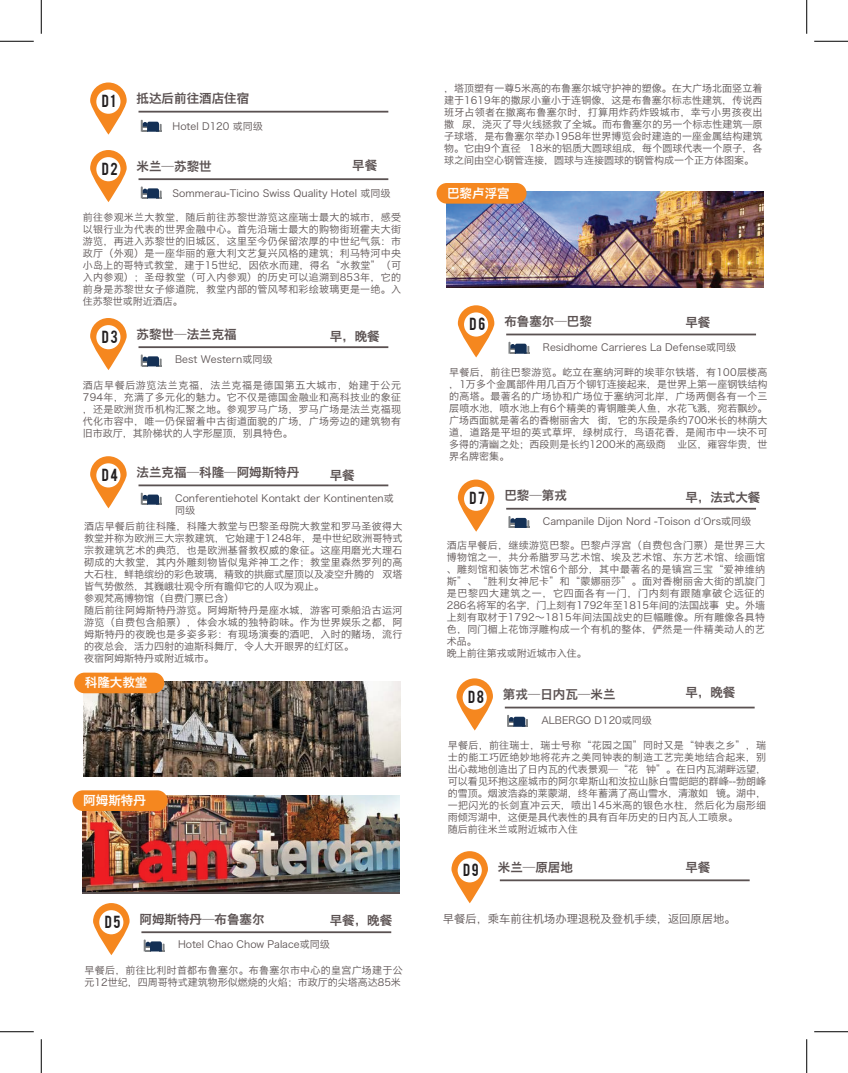
<style>
.page{position:relative;width:848px;height:1073px;background:#fff}
.page>*{position:absolute;margin:0;border:0;box-sizing:border-box;transform-origin:0 0}
.t1{font:13.75px "Bebas";letter-spacing:.115em;color:#231f20}
.t2{font:12.5px "Hiragino Sans GB W6";color:#5a5151}
.t3{font:12.5px "Hiragino Sans GB W6";color:#fff}
.t4{font:11.25px "Hiragino Sans GB W3";color:#5a5151}
.t5{font:10px/12px "Hiragino Sans GB W3";letter-spacing:.005em;color:#5a5151;text-align:justify}
.t6{font:10px/12px "Hiragino Sans GB W3";letter-spacing:.025em;color:#5a5151}
.s1{font-family:"Myriad Pro"}
</style>
<div class="page">
<img style="left:83px;top:681px;width:317px;height:96px">
<hr style="left:138px;top:178px;width:250px;height:2px;background:#5a5151">
<svg style="left:90px;top:150px;width:37px;height:52px"></svg>
<svg style="left:141px;top:186px;width:21px;height:12px"></svg>
<svg style="left:141px;top:120px;width:21px;height:12px"></svg>
<hr style="left:138px;top:346px;width:250px;height:2px;background:#5a5151">
<svg style="left:90px;top:318px;width:37px;height:52px"></svg>
<svg style="left:141px;top:354px;width:21px;height:12px"></svg>
<hr style="left:138px;top:484px;width:250px;height:2px;background:#5a5151">
<svg style="left:90px;top:456px;width:37px;height:52px"></svg>
<svg style="left:141px;top:492px;width:21px;height:12px"></svg>
<hr style="left:141px;top:931px;width:250px;height:2px;background:#5a5151">
<svg style="left:93px;top:903px;width:37px;height:52px"></svg>
<svg style="left:144px;top:939px;width:21px;height:12px"></svg>
<hr style="left:506px;top:333px;width:250px;height:2px;background:#5a5151">
<svg style="left:458px;top:305px;width:36px;height:52px"></svg>
<svg style="left:508px;top:342px;width:21px;height:12px"></svg>
<hr style="left:506px;top:508px;width:250px;height:1px;background:#5a5151">
<svg style="left:458px;top:479px;width:36px;height:52px"></svg>
<svg style="left:508px;top:516px;width:21px;height:12px"></svg>
<hr style="left:505px;top:706px;width:249px;height:2px;background:#5a5151">
<svg style="left:456px;top:678px;width:37px;height:52px"></svg>
<svg style="left:507px;top:715px;width:21px;height:11px"></svg>
<hr style="left:500px;top:879px;width:249px;height:2px;background:#5a5151">
<svg style="left:451px;top:851px;width:37px;height:52px"></svg>
<hr style="left:138px;top:111px;width:250px;height:2px;background:#5a5151">
<svg style="left:90px;top:82px;width:37px;height:53px"></svg>
<svg style="left:83px;top:891px;width:316px;height:2px"></svg>
<img style="left:83px;top:795px;width:316px;height:96px">
<div style="left:72px;top:790px;width:96px;height:21px;background:#f5871f;border-radius:10px"></div>
<img style="left:446px;top:192px;width:317px;height:95px">
<div style="left:436px;top:183px;width:90px;height:21px;background:#f5871f;border-radius:10px"></div>
<div style="left:74px;top:672px;width:90px;height:21px;background:#f5871f;border-radius:10px"></div>
<hr style="left:0;top:41px;width:34px;height:1px;background:#000">
<hr style="left:814px;top:41px;width:34px;height:1px;background:#000">
<hr style="left:0;top:1031px;width:34px;height:1px;background:#000">
<hr style="left:814px;top:1031px;width:34px;height:1px;background:#000">
<hr style="left:41px;top:0;width:1px;height:34px;background:#000">
<hr style="left:41px;top:1039px;width:1px;height:33px;background:#000">
<hr style="left:806px;top:0;width:1px;height:34px;background:#000">
<hr style="left:806px;top:1039px;width:1px;height:33px;background:#000">
<h1 class="t1" style="left:102px;top:91px;width:15px">D1</h1>
<p class="t2" style="left:137px;top:90px;width:114px">抵达后前往酒店住宿</p>
<p class="t5" style="left:172px;top:120px;width:92px">Hotel D120 或同级</p>
<p class="t2" style="left:352px;top:157px;width:26px">早餐</p>
<h1 class="t1" style="left:102px;top:159px;width:17px">D2</h1>
<p class="t2" style="left:137px;top:158px;width:77px">米兰—苏黎世</p>
<p class="t5" style="left:172px;top:187px;width:219px">Sommerau-Ticino Swiss Quality Hotel 或同级</p>
<p class="t5" style="left:83px;top:211px;width:320px">前往参观米兰大教堂，随后前往苏黎世游览这座瑞士最大的城市，感受以银行业为代表的世界金融中心。首先沿瑞士最大的购物街班霍夫大街游览，再进入苏黎世的旧城区，这里至今仍保留浓厚的中世纪气氛：市政厅（外观）是一座华丽的意大利文艺复兴风格的建筑；利马特河中央小岛上的哥特式教堂，建于15世纪，因依水而建，得名“水教堂”（可入内参观）；圣母教堂（可入内参观）的历史可以追溯到853年，它的前身是苏黎世女子修道院，教堂内部的管风琴和彩绘玻璃更是一绝。入住苏黎世或附近酒店。</p>
<h1 class="t1" style="left:102px;top:327px;width:17px">D3</h1>
<p class="t2" style="left:137px;top:326px;width:102px">苏黎世—法兰克福</p>
<p class="t5" style="left:175px;top:353px;width:99px">Best Western或同级</p>
<p class="t2" style="left:330px;top:328px;width:51px">早，晚餐</p>
<p class="t5" style="left:83px;top:379px;width:320px">酒店早餐后游览法兰克福，法兰克福是德国第五大城市，始建于公元794年，充满了多元化的魅力。它不仅是德国金融业和高科技业的象征，还是欧洲货币机构汇聚之地。参观罗马广场，罗马广场是法兰克福现代化市容中，唯一仍保留着中古街道面貌的广场，广场旁边的建筑物有旧市政厅，其阶梯状的人字形屋顶，别具特色。</p>
<h1 class="t1" style="left:102px;top:465px;width:18px">D4</h1>
<p class="t2" style="left:137px;top:464px;width:164px">法兰克福—科隆—阿姆斯特丹</p>
<p class="t5" style="left:175px;top:492px;width:220px">Conferentiehotel Kontakt der Kontinenten或同级</p>
<p class="t2" style="left:330px;top:467px;width:26px">早餐</p>
<p class="t6" style="left:84px;top:520px;width:320px">酒店早餐后前往科隆，科隆大教堂与巴黎圣母院大教堂和罗马圣彼得大教堂并称为欧洲三大宗教建筑，它始建于1248年，是中世纪欧洲哥特式宗教建筑艺术的典范，也是欧洲基督教权威的象征。这座用磨光大理石砌成的大教堂，其内外雕刻物皆似鬼斧神工之作；教堂里森然罗列的高大石柱，鲜艳缤纷的彩色玻璃，精致的拱廊式屋顶以及凌空升腾的 双塔皆气势傲然，其巍峨壮观令所有瞻仰它的人叹为观止。<br>参观梵高博物馆（自费门票已含）<br>随后前往阿姆斯特丹游览。阿姆斯特丹是座水城，游客可乘船沿古运河游览（自费包含船票），体会水城的独特韵味。作为世界娱乐之都，阿姆斯特丹的夜晚也是多姿多彩：有现场演奏的酒吧，入时的赌场，流行的夜总会，活力四射的迪斯科舞厅，令人大开眼界的红灯区。<br>夜宿阿姆斯特丹或附近城市。</p>
<p class="t3" style="left:85px;top:674px;width:64px">科隆大教堂</p>
<p class="t3" style="left:83px;top:792px;width:64px">阿姆斯特丹</p>
<h1 class="t1" style="left:105px;top:911px;width:17px">D5</h1>
<p class="t2" style="left:139px;top:911px;width:126px">阿姆斯特丹—布鲁塞尔</p>
<p class="t5" style="left:178px;top:938px;width:153px">Hotel Chao Chow Palace或同级</p>
<p class="t2" style="left:330px;top:912px;width:64px">早餐，晚餐</p>
<p class="t5" style="left:84px;top:964px;width:320px">早餐后，前往比利时首都布鲁塞尔。布鲁塞尔市中心的皇宫广场建于公元12世纪，四周哥特式建筑物形似燃烧的火焰；市政厅的尖塔高达85米</p>
<p class="t5" style="left:444px;top:82px;width:320px">，塔顶塑有一尊5米高的布鲁塞尔城守护神的塑像。在大广场北面竖立着建于1619年的撒尿小童小于连铜像，这是布鲁塞尔标志性建筑，传说西班牙占领者在撤离布鲁塞尔时，打算用炸药炸毁城市，幸亏小男孩夜出撒 尿，浇灭了导火线拯救了全城。而布鲁塞尔的另一个标志性建筑—原子球塔，是布鲁塞尔举办1958年世界博览会时建造的一座金属结构建筑物。它由9个直径 18米的铝质大圆球组成，每个圆球代表一个原子，各球之间由空心钢管连接，圆球与连接圆球的钢管构成一个正方体图案。</p>
<p class="t3" style="left:447px;top:185px;width:64px">巴黎卢浮宫</p>
<h1 class="t1" style="left:469px;top:314px;width:17px">D6</h1>
<p class="t2" style="left:504px;top:313px;width:89px">布鲁塞尔—巴黎</p>
<p class="t5" style="left:542px;top:341px;width:195px">Residhome Carrieres La Defense或同级</p>
<p class="t2" style="left:685px;top:314px;width:26px">早餐</p>
<p class="t5" style="left:449px;top:366px;width:320px">早餐后，前往巴黎游览。屹立在塞纳河畔的埃菲尔铁塔，有100层楼高，1万多个金属部件用几百万个铆钉连接起来，是世界上第一座钢铁结构的高塔。最著名的广场协和广场位于塞纳河北岸，广场两侧各有一个三层喷水池，喷水池上有6个精美的青铜雕美人鱼，水花飞溅，宛若飘纱。广场西面就是著名的香榭丽舍大 街，它的东段是条约700米长的林荫大道，道路是平坦的英式草坪，绿树成行，鸟语花香，是闹市中一块不可多得的清幽之处；西段则是长约1200米的高级商 业区，雍容华贵，世界名牌密集。</p>
<h1 class="t1" style="left:469px;top:488px;width:17px">D7</h1>
<p class="t2" style="left:504px;top:487px;width:64px">巴黎—第戎</p>
<p class="t5" style="left:542px;top:515px;width:210px">Campanile Dijon Nord -Toison d<span class="s1">´</span>Ors或同级</p>
<p class="t2" style="left:685px;top:489px;width:76px">早，法式大餐</p>
<p class="t6" style="left:447px;top:539px;width:320px">酒店早餐后，继续游览巴黎。巴黎卢浮宫（自费包含门票）是世界三大博物馆之一，共分希腊罗马艺术馆、埃及艺术馆、东方艺术馆、绘画馆、雕刻馆和装饰艺术馆6个部分，其中最著名的是镇宫三宝“爱神维纳斯”、“胜利女神尼卡”和“蒙娜丽莎”。面对香榭丽舍大街的凯旋门是巴黎四大建筑之一，它四面各有一门，门内刻有跟随拿破仑远征的<br>286名将军的名字，门上刻有1792年至1815年间的法国战事 史。外墙上刻有取材于1792～1815年间法国战史的巨幅雕像。所有雕像各具特色，同门楣上花饰浮雕构成一个有机的整体，俨然是一件精美动人的艺术品。<br>晚上前往第戎或附近城市入住。</p>
<h1 class="t1" style="left:468px;top:687px;width:18px">D8</h1>
<p class="t2" style="left:503px;top:686px;width:114px">第戎—日内瓦—米兰</p>
<p class="t5" style="left:541px;top:713px;width:112px">ALBERGO D120或同级</p>
<p class="t2" style="left:685px;top:684px;width:51px">早，晚餐</p>
<p class="t5" style="left:448px;top:739px;width:320px;text-align:left">早餐后，前往瑞士，瑞士号称“花园之国”同时又是“钟表之乡”，瑞士的能工巧匠绝妙地将花卉之美同钟表的制造工艺完美地结合起来，别出心裁地创造出了日内瓦的代表景观—“花 钟”。在日内瓦湖畔远望，可以看见环抱这座城市的阿尔卑斯山和汝拉山脉白雪皑皑的群峰--勃朗峰的雪顶。烟波浩淼的莱蒙湖，终年蓄满了高山雪水，清澈如 镜。湖中，一把闪光的长剑直冲云天，喷出145米高的银色水柱，然后化为扇形细雨倾泻湖中，这便是具代表性的具有百年历史的日内瓦人工喷泉。<br>随后前往米兰或附近城市入住</p>
<h1 class="t1" style="left:463px;top:860px;width:17px">D9</h1>
<p class="t2" style="left:498px;top:859px;width:76px">米兰—原居地</p>
<p class="t2" style="left:685px;top:859px;width:26px">早餐</p>
<p class="t4" style="left:443px;top:912px;width:294px">早餐后，乘车前往机场办理退税及登机手续，返回原居地。</p>
</div>
